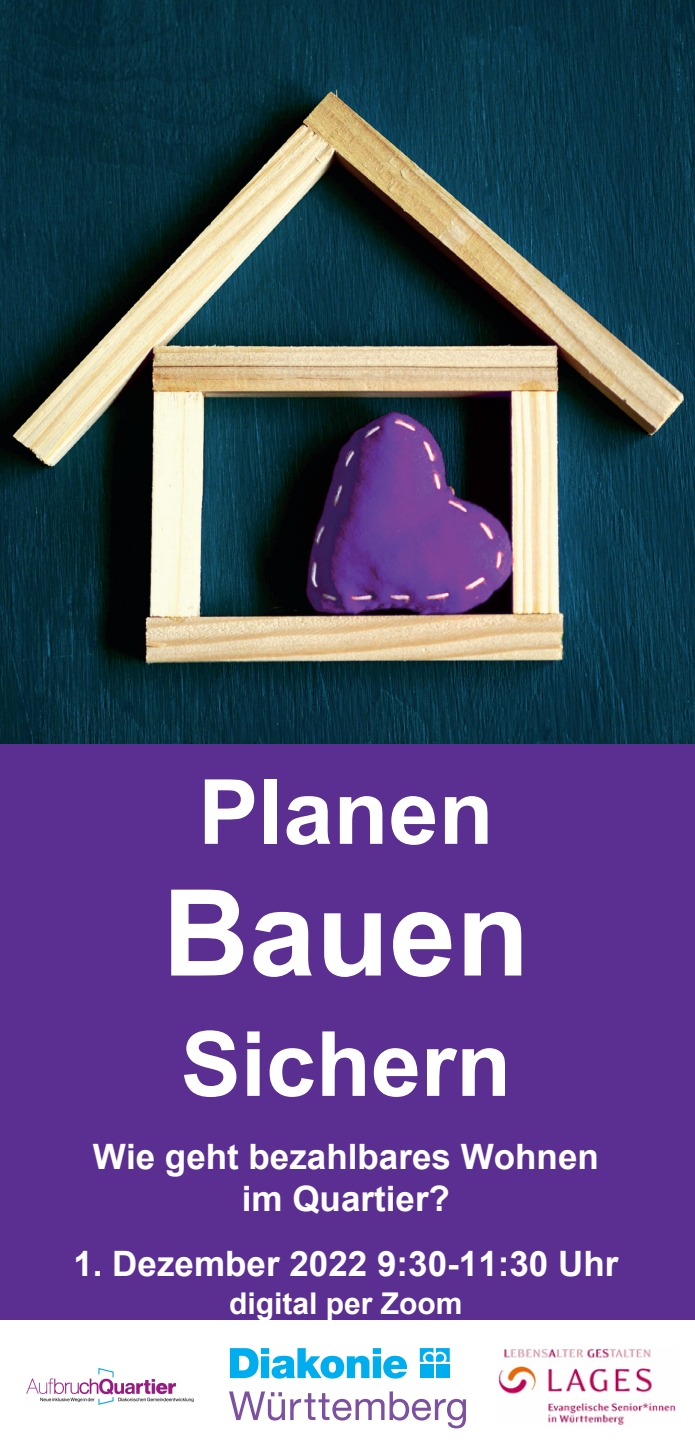
<style>
.page{position:relative;width:695px;height:1453px;background:#fff}
.page>*{position:absolute;margin:0;border:0;box-sizing:border-box;transform-origin:0 0}
.t1{font:700 120px "Arial";color:#fff}
.t2{font:700 90px "Arial";color:#fff}
.t3{font:700 35px/42px "Arial";color:#fff;text-align:center}
.t4{font:700 30px "Arial";color:#fff}
</style>
<div class="page">
<img style="left:0;top:0;width:694px;height:744px">
<div style="left:0;top:744px;width:694px;height:576px;background:#5b2e91"></div>
<svg style="left:230px;top:1348px;width:177px;height:30px"></svg>
<svg style="left:419px;top:1348px;width:30px;height:14px"></svg>
<div style="left:419px;top:1364px;width:14px;height:14px;background:#00aeef"></div>
<div style="left:436px;top:1364px;width:13px;height:14px;background:#00aeef"></div>
<svg style="left:229px;top:1391px;width:237px;height:37px"></svg>
<img style="left:26px;top:1368px;width:168px;height:37px">
<img style="left:498px;top:1348px;width:178px;height:77px">
<h2 class="t2" style="left:198px;top:749px;width:297px">Planen</h2>
<h1 class="t1" style="left:162px;top:849px;width:368px">Bauen</h1>
<h2 class="t2" style="left:181px;top:1001px;width:332px">Sichern</h2>
<p class="t3" style="left:93px;top:1136px;width:507px">Wie geht bezahlbares Wohnen im Quartier?</p>
<p class="t3" style="left:73px;top:1243px;width:546px">1. Dezember 2022 9:30-11:30 Uhr</p>
<p class="t4" style="left:229px;top:1282px;width:235px">digital per Zoom</p>
</div>
